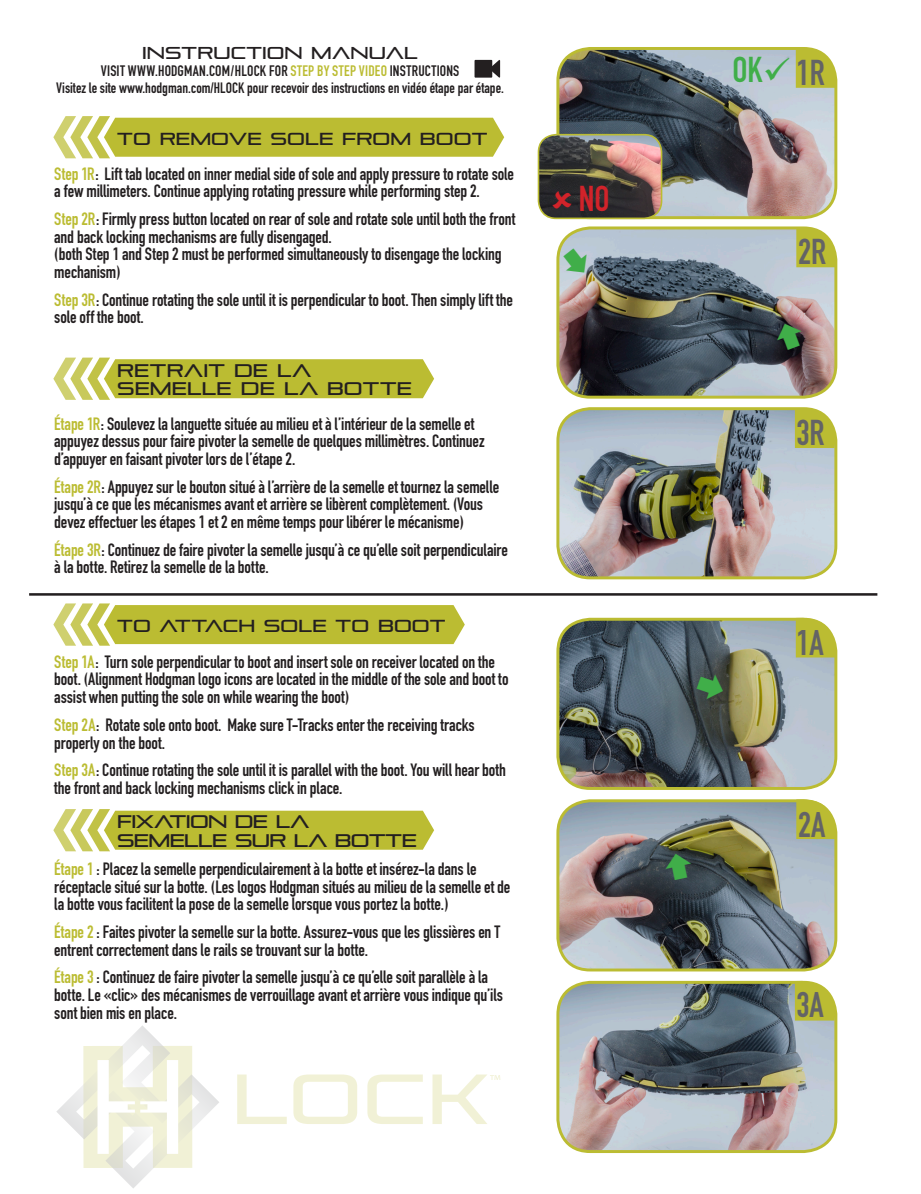
<style>
.page{position:relative;width:921px;height:1194px;background:#fff}
.page>*{position:absolute;margin:0;border:0;box-sizing:border-box;transform-origin:0 0}
.t1{font:35.4px "DIN Engschrift";color:#636366}
.t2{font:35.4px "DIN Engschrift";color:#40ae49}
.t3{font:35.4px "DIN Engschrift";color:#d1232a}
.t4{font:35.1px "DIN Engschrift";color:#636366}
.t5{font:18.15px/18.1px "Pirulen Rg";letter-spacing:-.03em;color:#231f20}
.t6{font:18.15px/18.1px "Pirulen Rg";color:#231f20}
.t7{font:17.55px/17.5px "DIN Engschrift";letter-spacing:-.01em;color:#231f20}
.t8{font:17.25px "Pirulen Rg";letter-spacing:.005em;color:#231f20}
.t9{font:17.1px "Pirulen Rg";letter-spacing:.01em;color:#231f20}
.t10{font:15px "DIN Engschrift";letter-spacing:.015em;color:#231f20}
.t11{font:14.85px "DIN Engschrift";color:#231f20}
.s1{color:#bbbc32}
.s2{color:#40ae49}
</style>
<div class="page">
<svg style="left:237px;top:1074px;width:50px;height:49px"></svg>
<svg style="left:293px;top:1074px;width:64px;height:49px"></svg>
<svg style="left:367px;top:1074px;width:56px;height:49px"></svg>
<svg style="left:56px;top:1025px;width:163px;height:163px"></svg>
<svg style="left:432px;top:1074px;width:68px;height:49px"></svg>
<img style="left:559px;top:51px;width:277px;height:167px">
<div style="left:556px;top:47px;width:281px;height:172px;border:3px solid #bbbc32;border-radius:32px"></div>
<svg style="left:796px;top:47px;width:42px;height:41px;background:#c5c651"></svg>
<img style="left:560px;top:230px;width:276px;height:167px">
<div style="left:556px;top:226px;width:281px;height:172px;border:3px solid #bbbc32;border-radius:32px"></div>
<svg style="left:796px;top:226px;width:42px;height:41px;background:#c5c654"></svg>
<img style="left:560px;top:411px;width:276px;height:166px">
<div style="left:556px;top:407px;width:281px;height:172px;border:3px solid #bbbc32;border-radius:32px"></div>
<svg style="left:795px;top:407px;width:43px;height:41px;background:#c5c651"></svg>
<img style="left:559px;top:621px;width:277px;height:167px">
<div style="left:556px;top:617px;width:281px;height:172px;border:3px solid #bbbc32;border-radius:32px"></div>
<svg style="left:796px;top:617px;width:42px;height:40px"></svg>
<img style="left:560px;top:803px;width:276px;height:166px">
<div style="left:556px;top:799px;width:281px;height:172px;border:3px solid #bbbc32;border-radius:32px"></div>
<svg style="left:796px;top:799px;width:42px;height:39px;background:#c5c654"></svg>
<img style="left:559px;top:984px;width:277px;height:167px">
<div style="left:556px;top:980px;width:281px;height:172px;border:3px solid #bbbc32;border-radius:32px"></div>
<svg style="left:795px;top:980px;width:43px;height:40px"></svg>
<svg style="left:53px;top:116px;width:451px;height:42px;background:#c4c54f"></svg>
<svg style="left:53px;top:809px;width:381px;height:42px;background:#c5c652"></svg>
<svg style="left:53px;top:357px;width:381px;height:43px;background:#c6c756"></svg>
<svg style="left:53px;top:603px;width:412px;height:42px;background:#c5c651"></svg>
<hr style="left:29px;top:593px;width:848px;height:2px;background:#231f20">
<img style="left:538px;top:135px;width:123px;height:83px">
<div style="left:538px;top:134px;width:124px;height:85px;border:2px solid #bbbc32;border-radius:18px"></div>
<div style="left:474px;top:60px;width:18px;height:18px;background:#231f20"></div>
<svg style="left:489px;top:60px;width:11px;height:18px"></svg>
<svg style="left:553px;top:190px;width:19px;height:18px"></svg>
<svg style="left:773px;top:319px;width:33px;height:33px"></svg>
<svg style="left:558px;top:245px;width:36px;height:36px"></svg>
<svg style="left:694px;top:669px;width:33px;height:33px"></svg>
<svg style="left:663px;top:850px;width:31px;height:31px"></svg>
<p class="t9" style="left:142px;top:43px;width:277px">INSTRUCTION MANUAL</p>
<p class="t10" style="left:101px;top:62px;width:360px">VISIT WWW.HODGMAN.COM/HLOCK FOR <span class="s1">STEP BY STEP VIDEO</span> INSTRUCTIONS</p>
<p class="t11" style="left:56px;top:79px;width:449px">Visitez le site www.hodgman.com/HLOCK pour recevoir des instructions en vidéo étape par étape.</p>
<p class="t8" style="left:117px;top:128px;width:372px">TO REMOVE SOLE FROM BOOT</p>
<p class="t7" style="left:54px;top:165px;width:461px"><span class="s1">Step 1R</span>: Lift tab located on inner medial side of sole and apply pressure to rotate sole a few millimeters. Continue applying rotating pressure while performing step 2.</p>
<p class="t7" style="left:54px;top:210px;width:462px"><span class="s1">Step 2R</span>: Firmly press button located on rear of sole and rotate sole until both the front and back locking mechanisms are fully disengaged.</p>
<p class="t7" style="left:54px;top:245px;width:449px">(both Step 1 and Step 2 must be performed simultaneously to disengage the locking mechanism)</p>
<p class="t7" style="left:54px;top:291px;width:460px"><span class="s1">Step 3R</span>: Continue rotating the sole until it is perpendicular to boot. Then simply lift the sole off the boot.</p>
<p class="t6" style="left:117px;top:361px;width:296px">RETRAIT DE LA<br>SEMELLE DE LA BOTTE</p>
<p class="t7" style="left:54px;top:414px;width:432px"><span class="s1">Étape 1R</span>: Soulevez la languette située au milieu et à l’intérieur de la semelle et appuyez dessus pour faire pivoter la semelle de quelques millimètres. Continuez d’appuyer en faisant pivoter lors de l’étape 2.</p>
<p class="t7" style="left:54px;top:477px;width:446px"><span class="s1">Étape 2R</span>: Appuyez sur le bouton situé à l’arrière de la semelle et tournez la semelle jusqu’à ce que les mécanismes avant et arrière se libèrent complètement. (Vous devez effectuer les étapes 1 et 2 en même temps pour libérer le mécanisme)</p>
<p class="t7" style="left:54px;top:541px;width:455px"><span class="s1">Étape 3R</span>: Continuez de faire pivoter la semelle jusqu’à ce qu’elle soit perpendiculaire à la botte. Retirez la semelle de la botte.</p>
<p class="t8" style="left:117px;top:615px;width:330px">TO ATTACH SOLE TO BOOT</p>
<p class="t7" style="left:54px;top:652px;width:456px"><span class="s1">Step 1A</span>: Turn sole perpendicular to boot and insert sole on receiver located on the boot. (Alignment Hodgman logo icons are located in the middle of the sole and boot to assist when putting the sole on while wearing the boot)</p>
<p class="t7" style="left:54px;top:716px;width:422px"><span class="s1">Step 2A</span>: Rotate sole onto boot. Make sure T-Tracks enter the receiving tracks properly on the boot.</p>
<p class="t7" style="left:54px;top:761px;width:453px"><span class="s1">Step 3A</span>: Continue rotating the sole until it is parallel with the boot. You will hear both the front and back locking mechanisms click in place.</p>
<p class="t5" style="left:117px;top:812px;width:301px">FIXATION DE LA<br>SEMELLE SUR LA BOTTE</p>
<p class="t7" style="left:54px;top:859px;width:458px"><span class="s1">Étape 1</span> : Placez la semelle perpendiculairement à la botte et insérez-la dans le réceptacle situé sur la botte. (Les logos Hodgman situés au milieu de la semelle et de la botte vous facilitent la pose de la semelle lorsque vous portez la botte.)</p>
<p class="t7" style="left:54px;top:922px;width:447px"><span class="s1">Étape 2</span> : Faites pivoter la semelle sur la botte. Assurez-vous que les glissières en T entrent correctement dans le rails se trouvant sur la botte.</p>
<p class="t7" style="left:54px;top:968px;width:450px"><span class="s1">Étape 3</span> : Continuez de faire pivoter la semelle jusqu’à ce qu’elle soit parallèle à la botte. Le «clic» des mécanismes de verrouillage avant et arrière vous indique qu’ils sont bien mis en place.</p>
<p class="t3" style="left:579px;top:177px;width:32px">NO</p>
<p class="t2" style="left:732px;top:49px;width:32px">OK</p>
<p class="t1" style="left:763px;top:52px;width:64px"><span class="s2">✓</span>1R</p>
<p class="t1" style="left:798px;top:231px;width:30px">2R</p>
<p class="t1" style="left:796px;top:412px;width:30px">3R</p>
<p class="t4" style="left:796px;top:621px;width:29px">1A</p>
<p class="t4" style="left:798px;top:803px;width:29px">2A</p>
<p class="t4" style="left:796px;top:984px;width:29px">3A</p>
</div>
